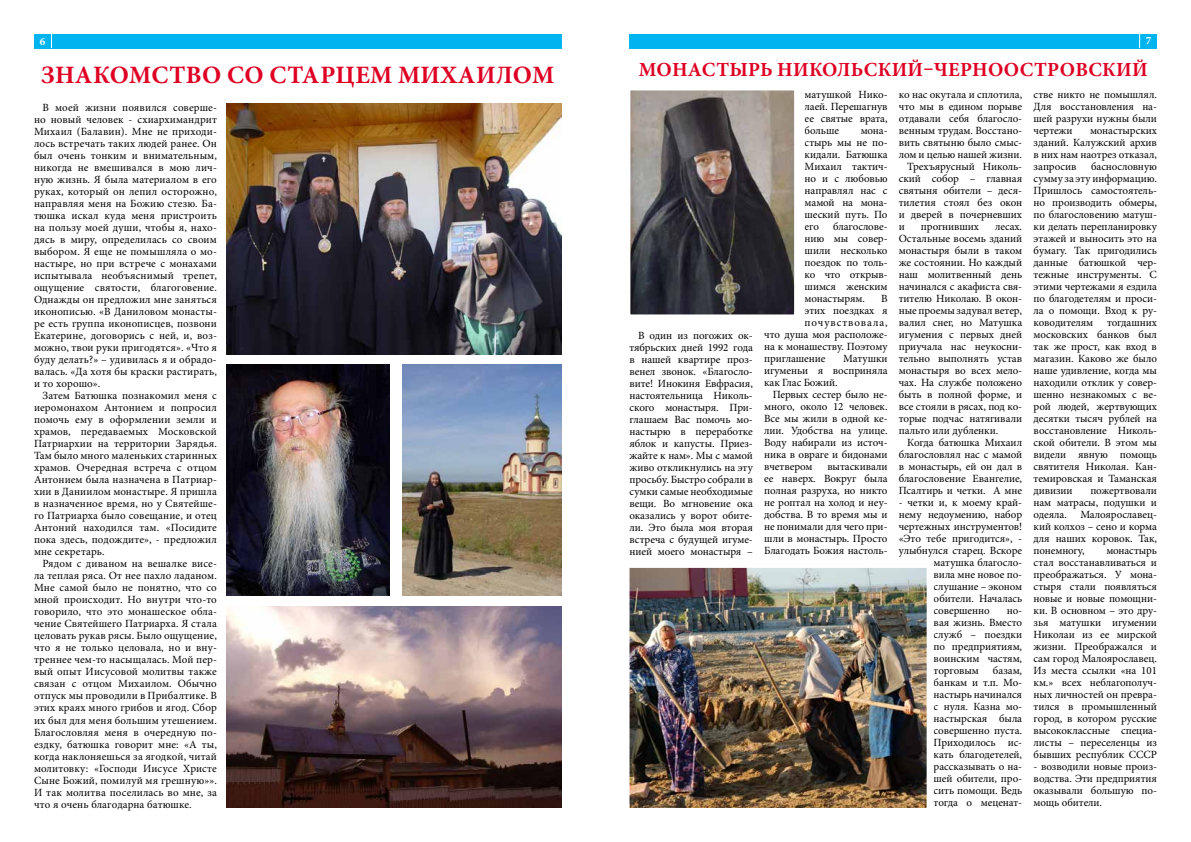
<style>
.page{position:relative;width:1191px;height:842px;background:#fff}
.page>*{position:absolute;margin:0;border:0;box-sizing:border-box;transform-origin:0 0}
.t1{font:700 25px "Minion Pro";letter-spacing:.01em;color:#df0023}
.t2{font:700 20px "Minion Pro";letter-spacing:.01em;color:#df0023}
.t3{font:11px/12px "Minion Pro";letter-spacing:-.01em;color:#000;text-align:justify}
.t4{font:11px "Minion Pro";letter-spacing:.09em;color:#000}
.t5{font:700 11px "Minion Pro";color:#fff}
</style>
<div class="page">
<div style="left:34px;top:34px;width:527px;height:14px;background:#00b5ef"></div>
<div style="left:629px;top:34px;width:528px;height:14px;background:#00b5ef"></div>
<svg style="left:51px;top:34px;width:1px;height:14px"></svg>
<svg style="left:1139px;top:34px;width:1px;height:14px"></svg>
<img style="left:227px;top:103px;width:334px;height:251px">
<img style="left:403px;top:364px;width:158px;height:232px">
<img style="left:227px;top:606px;width:334px;height:202px">
<img style="left:629px;top:567px;width:298px;height:241px">
<img style="left:227px;top:364px;width:163px;height:232px">
<svg style="left:630px;top:90px;width:165px;height:225px;background:#5b5757"></svg>
<p class="t5" style="left:40px;top:34px;width:7px">6</p>
<p class="t5" style="left:1145px;top:33px;width:7px">7</p>
<h1 class="t1" style="left:41px;top:58px;width:514px">ЗНАКОМСТВО СО СТАРЦЕМ МИХАИЛОМ</h1>
<h2 class="t2" style="left:638px;top:56px;width:510px">МОНАСТЫРЬ НИКОЛЬСКИЙ–ЧЕРНООСТРОВСКИЙ</h2>
<p class="t3" style="left:34px;top:102px;width:184px;text-indent:9px">В моей жизни появился соверше&shy;но новый человек - схиархимандрит Михаил (Балавин). Мне не приходи&shy;лось встречать таких людей ранее. Он был очень тонким и внимательным, никогда не вмешивался в мою лич&shy;ную жизнь. Я была материалом в его руках, который он лепил осторожно, направляя меня на Божию стезю. Ба&shy;тюшка искал куда меня пристроить на пользу моей души, чтобы я, нахо&shy;дясь в миру, определилась со своим выбором. Я еще не помышляла о мо&shy;настыре, но при встрече с монахами испытывала необъяснимый трепет, ощущение святости, благоговение.<br>Однажды он предложил мне заняться иконописью. «В Даниловом монасты&shy;ре есть группа иконописцев, позвони Екатерине, договорись с ней, и, воз&shy;можно, твои руки пригодятся». «Что я буду делать?» – удивилась я и обрадо&shy;валась. «Да хотя бы краски растирать, и то хорошо».</p>
<p class="t3" style="left:34px;top:390px;width:184px;text-indent:9px">Затем Батюшка познакомил меня с иеромонахом Антонием и попросил помочь ему в оформлении земли и храмов, передаваемых Московской Патриархии на территории Зарядья.<br>Там было много маленьких старинных храмов. Очередная встреча с отцом Антонием была назначена в Патриар&shy;хии в Даниилом монастыре. Я пришла в назначенное время, но у Святейше&shy;го Патриарха было совещание, и отец Антоний находился там. «Посидите пока здесь, подождите», - предложил мне секретарь.</p>
<p class="t3" style="left:34px;top:558px;width:184px;text-indent:9px">Рядом с диваном на вешалке висе&shy;ла теплая ряса. От нее пахло ладаном.<br>Мне самой было не понятно, что со мной происходит. Но внутри что-то говорило, что это монашеское обла&shy;чение Святейшего Патриарха. Я стала целовать рукав рясы. Было ощущение, что я не только целовала, но и вну&shy;треннее чем-то насыщалась. Мой пер&shy;вый опыт Иисусовой молитвы также связан с отцом Михаилом. Обычно отпуск мы проводили в Прибалтике. В этих краях много грибов и ягод. Сбор их был для меня большим утешением.<br>Благословляя меня в очередную по&shy;ездку, батюшка говорит мне: «А ты, когда наклоняешься за ягодкой, читай молитовку: «Господи Иисусе Христе Сыне Божий, помилуй мя грешную»».<br>И так молитва поселилась во мне, за что я очень благодарна батюшке.</p>
<p class="t3" style="left:804px;top:88px;width:84px">матушкой Нико&shy;лаей. Перешагнув ее святые врата, больше</p>
<p class="t3" style="left:898px;top:88px;width:125px">ко нас окутала и сплотила,</p>
<p class="t3" style="left:898px;top:100px;width:125px">что мы в едином порыве</p>
<p class="t3" style="left:898px;top:112px;width:125px">отдавали себя благосло-</p>
<p class="t3" style="left:898px;top:124px;width:125px">венным трудам. Восстано-</p>
<p class="t3" style="left:898px;top:136px;width:125px">вить святыню было смыс-</p>
<p class="t3" style="left:898px;top:148px;width:125px">лом и целью нашей жизни.</p>
<p class="t3" style="left:907px;top:160px;width:116px">Трехъярусный Николь-</p>
<p class="t3" style="left:898px;top:172px;width:125px">ский собор – главная</p>
<p class="t3" style="left:898px;top:184px;width:125px">святыня обители – деся-</p>
<p class="t3" style="left:898px;top:196px;width:125px">тилетия стоял без окон</p>
<p class="t3" style="left:898px;top:208px;width:125px">и дверей в почерневших</p>
<p class="t3" style="left:898px;top:220px;width:8px">и</p>
<p class="t3" style="left:921px;top:220px;width:60px">прогнивших</p>
<p class="t3" style="left:1033px;top:88px;width:125px">стве никто не помышлял.<br>Для восстановления на&shy;шей разрухи нужны были чертежи</p>
<p class="t3" style="left:1033px;top:124px;width:125px;text-indent:56px">монастырских зданий. Калужский архив в них нам наотрез отказал, запросив</p>
<p class="t3" style="left:804px;top:124px;width:84px;text-indent:56px">мона&shy;стырь мы не по&shy;кидали. Батюшка Михаил тактич&shy;но и с любовью направлял нас с мамой на мона&shy;шеский путь. По его</p>
<p class="t3" style="left:1033px;top:160px;width:125px;text-indent:57px">баснословную сумму за эту информацию.<br>Пришлось самостоятель&shy;но производить обмеры, по благословению матуш&shy;ки делать перепланировку этажей и выносить это на бумагу. Так пригодились данные батюшкой чер&shy;тежные инструменты. С этими чертежами я ездила по благодетелям и проси&shy;ла о помощи. Вход к ру&shy;ководителям тогдашних московских банков был так же прост, как вход в магазин. Каково же было наше удивление, когда мы находили отклик у совер&shy;шенно незнакомых с ве&shy;рой людей, жертвующих десятки тысяч рублей на восстановление Николь&shy;ской обители. В этом мы видели явную помощь святителя Николая. Кан&shy;темировская и Таманская дивизии</p>
<p class="t3" style="left:804px;top:220px;width:84px;text-indent:29px">благослове&shy;нию мы совер&shy;шили несколько поездок по толь&shy;ко что открыв&shy;шимся женским монастырям.</p>
<p class="t3" style="left:898px;top:220px;width:125px;text-indent:96px">лесах.<br>Остальные восемь зданий монастыря были в таком же состоянии. Но каждый наш молитвенный день начинался с акафиста свя&shy;тителю Николаю. В окон&shy;ные проемы задувал ветер, валил снег, но Матушка игумения с первых дней приучала нас неукосни&shy;тельно выполнять устав монастыря во всех мело&shy;чах. На службе положено быть в полной форме, и все стояли в рясах, под ко&shy;торые подчас натягивали пальто или дубленки.</p>
<p class="t3" style="left:898px;top:436px;width:125px;text-indent:9px">Когда батюшка Михаил благословлял нас с мамой в монастырь, ей он дал в благословение Евангелие, Псалтирь и четки. А мне</p>
<p class="t3" style="left:898px;top:496px;width:125px">- четки и, к моему край-</p>
<p class="t3" style="left:898px;top:508px;width:125px">нему недоумению, набор</p>
<p class="t3" style="left:898px;top:520px;width:125px">чертежных инструментов!</p>
<p class="t3" style="left:898px;top:532px;width:125px">«Это тебе пригодится», -</p>
<p class="t3" style="left:898px;top:544px;width:125px">улыбнулся старец. Вскоре</p>
<p class="t3" style="left:933px;top:556px;width:90px">матушка благосло-</p>
<p class="t3" style="left:933px;top:568px;width:90px">вила мне новое по-</p>
<p class="t3" style="left:933px;top:580px;width:90px">слушание – эконом</p>
<p class="t3" style="left:933px;top:592px;width:90px">обители. Началась</p>
<p class="t3" style="left:933px;top:604px;width:57px">совершенно</p>
<p class="t3" style="left:881px;top:292px;width:8px">В</p>
<p class="t3" style="left:804px;top:304px;width:84px">этих поездках я</p>
<p class="t4" style="left:804px;top:315px;width:84px">почувствовала,</p>
<p class="t3" style="left:764px;top:328px;width:125px">что душа моя расположе-</p>
<p class="t3" style="left:764px;top:340px;width:125px">на к монашеству. Поэтому</p>
<p class="t3" style="left:764px;top:352px;width:63px">приглашение</p>
<p class="t3" style="left:629px;top:329px;width:125px;text-indent:9px">В один из погожих ок&shy;тябрьских дней 1992 года в нашей квартире проз&shy;венел звонок. «Благосло&shy;вите! Инокиня Евфрасия, настоятельница Николь&shy;ского монастыря. При&shy;глашаем Вас помочь мо&shy;настырю в переработке яблок и капусты. Приез&shy;жайте к нам». Мы с мамой живо откликнулись на эту просьбу. Быстро собрали в сумки самые необходимые вещи. Во мгновение ока оказались у ворот обите&shy;ли. Это была моя вторая встреча с будущей игуме&shy;нией моего монастыря –</p>
<p class="t3" style="left:764px;top:352px;width:125px;text-indent:79px">Матушки игуменьи я восприняла как Глас Божий.</p>
<p class="t3" style="left:764px;top:388px;width:125px;text-indent:9px">Первых сестер было не&shy;много, около 12 человек.<br>Все мы жили в одной ке&shy;лии. Удобства на улице.<br>Воду набирали из источ&shy;ника в овраге и бидонами вчетвером</p>
<p class="t3" style="left:764px;top:460px;width:125px;text-indent:63px">вытаскивали ее наверх. Вокруг была полная разруха, но никто не роптал на холод и неу&shy;добства. В то время мы и не понимали для чего при&shy;шли в монастырь. Просто Благодать Божия настоль-</p>
<p class="t3" style="left:1033px;top:484px;width:125px;text-indent:57px">пожертвовали нам матрасы, подушки и одеяла. Малоярославец&shy;кий колхоз – сено и корма для наших коровок. Так, понемногу,</p>
<p class="t3" style="left:1033px;top:544px;width:125px;text-indent:73px">монастырь стал восстанавливаться и преображаться. У мона&shy;стыря стали появляться новые и новые помощни&shy;ки. В основном – это дру&shy;зья матушки игумении Николаи из ее мирской жизни. Преображался и сам город Малоярославец.<br>Из места ссылки «на 101 км.» всех неблагополуч&shy;ных личностей он превра&shy;тился в промышленный город, в котором русские высококлассные специа&shy;листы – переселенцы из бывших республик СССР</p>
<p class="t3" style="left:1033px;top:760px;width:125px">- возводили новые произ&shy;водства. Эти предприятия оказывали большую по&shy;мощь обители.</p>
<p class="t3" style="left:933px;top:604px;width:90px;text-indent:73px">но&shy;вая жизнь. Вместо служб – поездки по предприятиям, воинским частям, торговым</p>
<p class="t3" style="left:933px;top:664px;width:90px;text-indent:59px">базам, банкам и т.п. Мо&shy;настырь начинался с нуля. Казна мо&shy;настырская была совершенно пуста.<br>Приходилось ис&shy;кать благодетелей, рассказывать о на&shy;шей обители, про&shy;сить помощи. Ведь тогда о меценат-</p>
</div>
